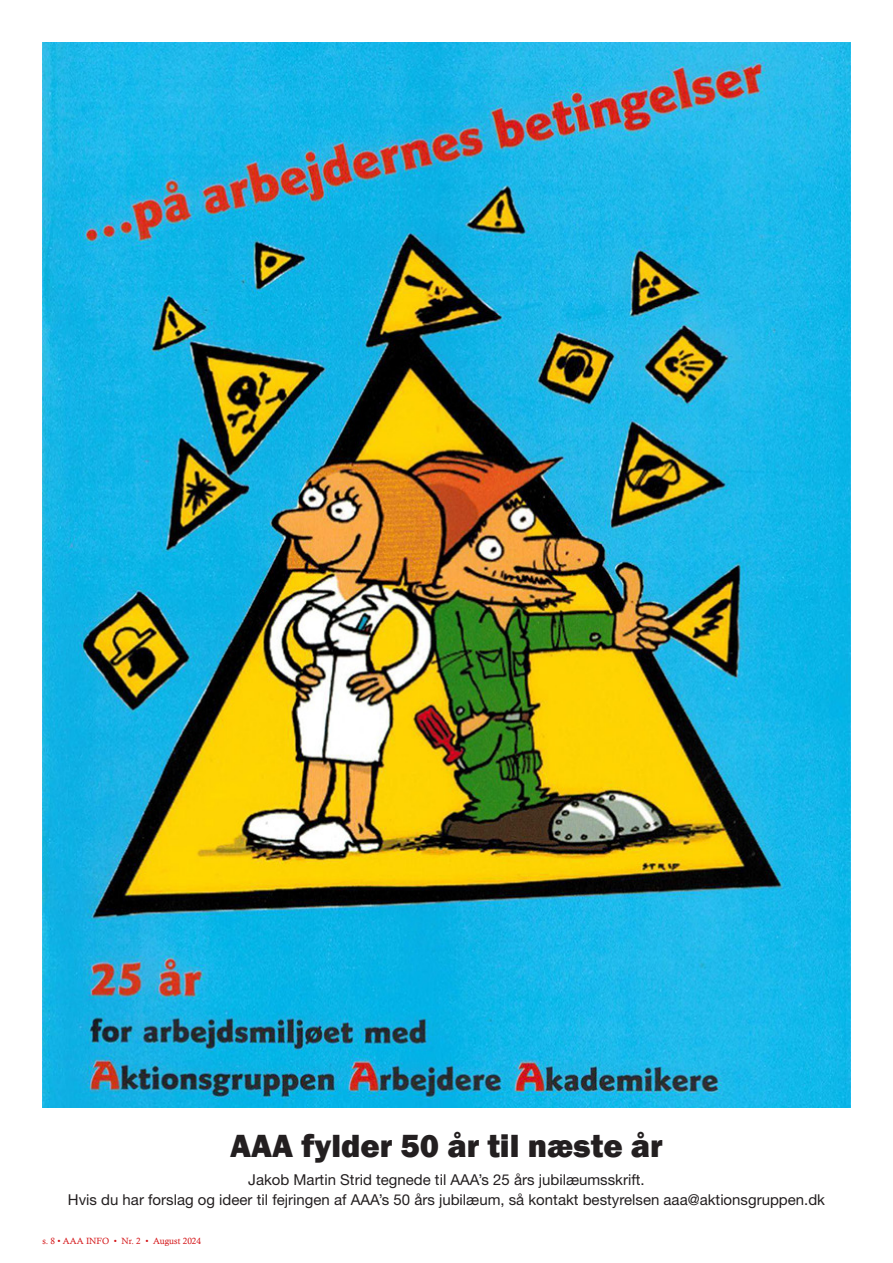
<style>
.page{position:relative;width:893px;height:1263px;background:#fff}
.page>*{position:absolute;margin:0;border:0;box-sizing:border-box;transform-origin:0 0}
.t1{font:800 33px "Franklin Gothic";color:#231f20}
.billedtext{font:15px "Helvetica Neue LT Std";color:#231f20}
.t2{font:9px "Calisto";color:#d41316}
</style>
<div class="page">
<img style="left:43px;top:43px;width:807px;height:1064px">
<p class="t1" style="left:230px;top:1124px;width:434px">AAA fylder 50 år til næste år</p>
<p class="billedtext" style="left:248px;top:1171px;width:398px">Jakob Martin Strid tegnede til AAA’s 25 års jubilæumsskrift.</p>
<p class="billedtext" style="left:68px;top:1190px;width:759px">Hvis du har forslag og ideer til fejringen af AAA’s 50 års jubilæum, så kontakt bestyrelsen aaa@aktionsgruppen.dk</p>
<p class="t2" style="left:43px;top:1235px;width:160px">s. 8 • AAA INFO • Nr. 2 • August 2024</p>
</div>
